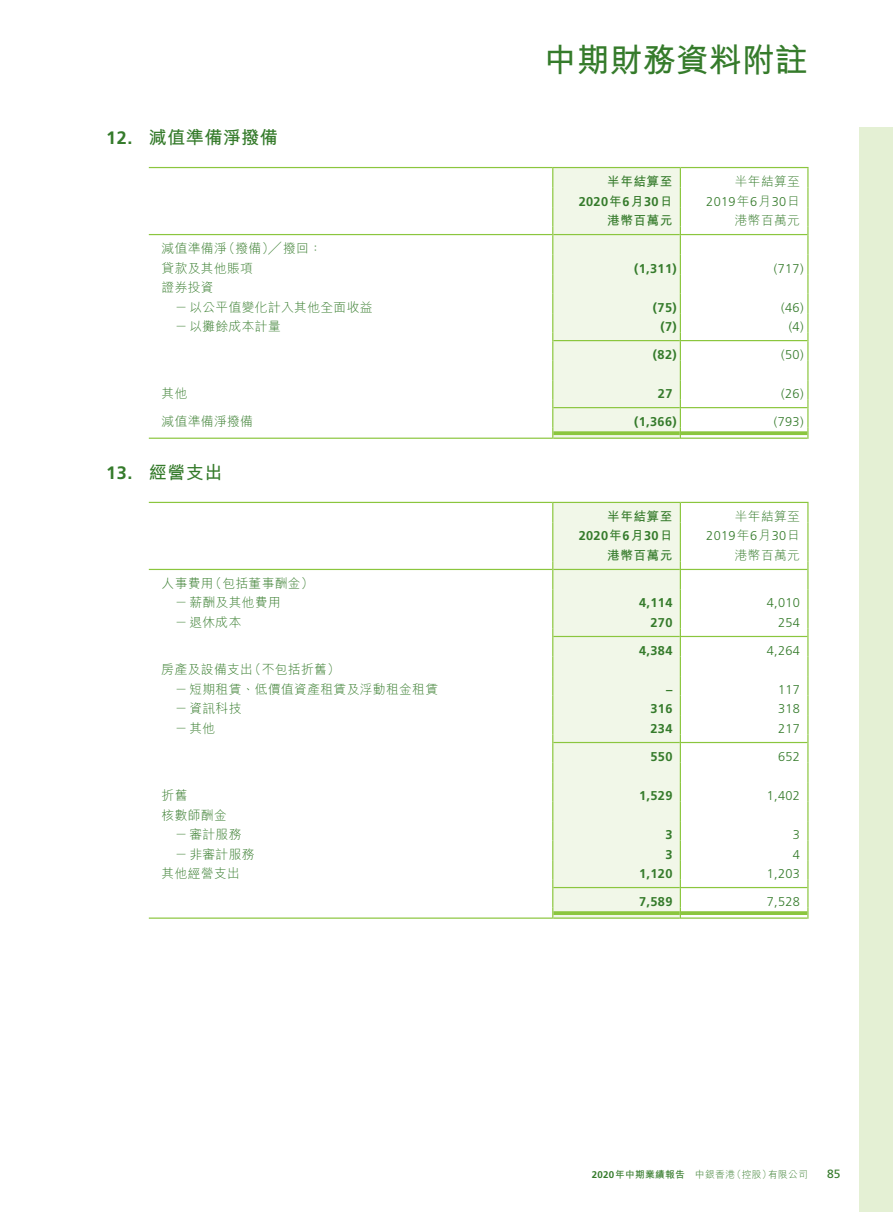
<style>
.page{position:relative;width:893px;height:1212px;background:#fff}
.page>*{position:absolute;margin:0;border:0;box-sizing:border-box;transform-origin:0 0}
.t1{font:700 33px "M Hei HK";color:#357b2b}
.t2{font:700 18px "M Hei HK";letter-spacing:.03em;color:#357b2b}
.t3{font:300 12.75px/19.5px "M Hei HK";letter-spacing:.03em;color:#357b2b}
.t4{font:700 12.75px "Frutiger LT Std";letter-spacing:.03em;color:#357b2b}
.t5{font:300 12.75px "Frutiger LT Std";letter-spacing:.03em;color:#357b2b}
.t6{font:700 12.75px "M Hei HK";letter-spacing:.03em;color:#357b2b}
.t7{font:12px "Frutiger LT Std";color:#357b2b}
.t8{font:300 9.75px "M Hei HK";letter-spacing:.03em;color:#357b2b}
.s1{font-family:"Frutiger LT Std"}
.s2{font-family:"M Hei HK"}
.s3{font-family:"Frutiger LT Std";font-weight:700}
.s4{font-weight:700}
</style>
<div class="page">
<div style="left:859px;top:128px;width:34px;height:1084px;background:#e4f0d4"></div>
<hr style="left:149px;top:167px;width:404px;height:1px;background:#8bc63e">
<hr style="left:553px;top:167px;width:127px;height:1px;background:#8bc63e">
<hr style="left:680px;top:167px;width:128px;height:1px;background:#8bc63e">
<div style="left:552px;top:168px;width:129px;height:271px;background:#f1f7e8"></div>
<svg style="left:807px;top:168px;width:1px;height:271px"></svg>
<hr style="left:149px;top:234px;width:403px;height:1px;background:#8bc63e">
<hr style="left:553px;top:234px;width:127px;height:1px;background:#8bc63e">
<hr style="left:681px;top:234px;width:126px;height:1px;background:#8bc63e">
<hr style="left:553px;top:340px;width:127px;height:1px;background:#8bc63e">
<hr style="left:681px;top:340px;width:126px;height:1px;background:#8bc63e">
<hr style="left:553px;top:407px;width:127px;height:1px;background:#8bc63e">
<hr style="left:681px;top:407px;width:126px;height:1px;background:#8bc63e">
<hr style="left:149px;top:438px;width:403px;height:1px;background:#8bc63e">
<svg style="left:553px;top:431px;width:127px;height:4px"></svg>
<hr style="left:553px;top:437px;width:127px;height:2px;background:#8bc63e">
<svg style="left:681px;top:431px;width:126px;height:4px"></svg>
<hr style="left:681px;top:437px;width:126px;height:2px;background:#8bc63e">
<div style="left:553px;top:503px;width:127px;height:414px;background:#f1f7e8"></div>
<hr style="left:149px;top:502px;width:404px;height:1px;background:#8bc63e">
<hr style="left:553px;top:502px;width:127px;height:1px;background:#8bc63e">
<hr style="left:680px;top:502px;width:128px;height:1px;background:#8bc63e">
<svg style="left:552px;top:503px;width:1px;height:416px"></svg>
<svg style="left:807px;top:503px;width:1px;height:416px"></svg>
<svg style="left:680px;top:503px;width:1px;height:416px"></svg>
<hr style="left:149px;top:569px;width:403px;height:1px;background:#8bc63e">
<hr style="left:553px;top:569px;width:127px;height:1px;background:#8bc63e">
<hr style="left:681px;top:569px;width:126px;height:1px;background:#8bc63e">
<hr style="left:553px;top:636px;width:127px;height:1px;background:#8bc63e">
<hr style="left:681px;top:636px;width:126px;height:1px;background:#8bc63e">
<hr style="left:553px;top:742px;width:127px;height:1px;background:#8bc63e">
<hr style="left:681px;top:742px;width:126px;height:1px;background:#8bc63e">
<hr style="left:553px;top:887px;width:127px;height:1px;background:#8bc63e">
<hr style="left:681px;top:887px;width:126px;height:1px;background:#8bc63e">
<hr style="left:149px;top:917px;width:403px;height:2px;background:#8bc63e">
<svg style="left:553px;top:911px;width:127px;height:4px"></svg>
<hr style="left:553px;top:917px;width:127px;height:2px;background:#8bc63e">
<svg style="left:681px;top:911px;width:126px;height:4px"></svg>
<hr style="left:681px;top:917px;width:126px;height:2px;background:#8bc63e">
<h2 class="t2" style="left:106px;top:124px;width:173px"><span class="s1">12.</span> 減值準備淨撥備</h2>
<p class="t3" style="left:162px;top:238px;width:162px">減值準備淨（撥備）╱撥回：貸款及其他賬項</p>
<p class="t3" style="left:175px;top:277px;width:199px;text-indent:-13px">證券投資<br>－以公平值變化計入其他全面收益</p>
<h1 class="t1" style="left:544px;top:36px;width:265px">中期財務資料附註</h1>
<p class="t6" style="left:607px;top:172px;width:67px">半年結算至</p>
<p class="t3" style="left:735px;top:171px;width:67px">半年結算至</p>
<p class="t4" style="left:579px;top:194px;width:95px">2020<span class="s2">年</span>6<span class="s2">月</span>30<span class="s2">日</span></p>
<p class="t5" style="left:706px;top:194px;width:95px">2019<span class="s2">年</span>6<span class="s2">月</span>30<span class="s2">日</span></p>
<p class="t6" style="left:607px;top:211px;width:67px">港幣百萬元</p>
<p class="t3" style="left:735px;top:210px;width:67px">港幣百萬元</p>
<p class="t4" style="left:634px;top:261px;width:44px">(1,311)</p>
<p class="t5" style="left:774px;top:261px;width:31px">(717)</p>
<p class="t4" style="left:653px;top:300px;width:25px">(75)</p>
<p class="t5" style="left:781px;top:300px;width:24px">(46)</p>
<p class="t3" style="left:175px;top:316px;width:108px">－以攤餘成本計量</p>
<p class="t4" style="left:660px;top:319px;width:18px">(7)</p>
<p class="t5" style="left:789px;top:319px;width:16px">(4)</p>
<p class="t4" style="left:653px;top:347px;width:25px">(82)</p>
<p class="t5" style="left:781px;top:347px;width:24px">(50)</p>
<p class="t3" style="left:162px;top:383px;width:27px">其他</p>
<p class="t4" style="left:658px;top:386px;width:16px">27</p>
<p class="t5" style="left:781px;top:386px;width:24px">(26)</p>
<p class="t3" style="left:162px;top:411px;width:93px">減值準備淨撥備</p>
<p class="t4" style="left:634px;top:414px;width:44px">(1,366)</p>
<p class="t5" style="left:774px;top:414px;width:31px">(793)</p>
<h2 class="t2" style="left:106px;top:459px;width:118px"><span class="s1">13.</span> 經營支出</h2>
<p class="t6" style="left:607px;top:507px;width:67px">半年結算至</p>
<p class="t3" style="left:735px;top:506px;width:67px">半年結算至</p>
<p class="t4" style="left:579px;top:528px;width:95px">2020<span class="s2">年</span>6<span class="s2">月</span>30<span class="s2">日</span></p>
<p class="t5" style="left:706px;top:529px;width:95px">2019<span class="s2">年</span>6<span class="s2">月</span>30<span class="s2">日</span></p>
<p class="t6" style="left:607px;top:546px;width:67px">港幣百萬元</p>
<p class="t3" style="left:735px;top:545px;width:67px">港幣百萬元</p>
<p class="t3" style="left:175px;top:573px;width:141px;text-indent:-13px">人事費用（包括董事酬金）－薪酬及其他費用</p>
<p class="t4" style="left:639px;top:595px;width:35px">4,114</p>
<p class="t5" style="left:767px;top:596px;width:35px">4,010</p>
<p class="t3" style="left:175px;top:612px;width:68px">－退休成本</p>
<p class="t4" style="left:650px;top:615px;width:23px">270</p>
<p class="t5" style="left:778px;top:615px;width:23px">254</p>
<p class="t4" style="left:639px;top:643px;width:35px">4,384</p>
<p class="t5" style="left:767px;top:643px;width:35px">4,264</p>
<p class="t3" style="left:175px;top:660px;width:265px;text-indent:-13px">房產及設備支出（不包括折舊）<br>－短期租賃、低價值資產租賃及浮動租金租賃</p>
<p class="t4" style="left:666px;top:682px;width:8px">–</p>
<p class="t5" style="left:778px;top:682px;width:23px">117</p>
<p class="t3" style="left:175px;top:699px;width:68px">－資訊科技</p>
<p class="t4" style="left:650px;top:701px;width:23px">316</p>
<p class="t5" style="left:778px;top:702px;width:23px">318</p>
<p class="t3" style="left:175px;top:718px;width:42px">－其他</p>
<p class="t4" style="left:650px;top:721px;width:23px">234</p>
<p class="t5" style="left:778px;top:721px;width:23px">217</p>
<p class="t4" style="left:650px;top:749px;width:23px">550</p>
<p class="t5" style="left:778px;top:749px;width:23px">652</p>
<p class="t3" style="left:162px;top:785px;width:27px">折舊</p>
<p class="t4" style="left:639px;top:788px;width:35px">1,529</p>
<p class="t5" style="left:767px;top:788px;width:35px">1,402</p>
<p class="t3" style="left:175px;top:805px;width:68px;text-indent:-13px">核數師酬金－審計服務</p>
<p class="t4" style="left:665px;top:827px;width:9px">3</p>
<p class="t5" style="left:793px;top:827px;width:9px">3</p>
<p class="t3" style="left:175px;top:844px;width:81px">－非審計服務</p>
<p class="t4" style="left:665px;top:846px;width:9px">3</p>
<p class="t5" style="left:793px;top:847px;width:9px">4</p>
<p class="t3" style="left:162px;top:863px;width:80px">其他經營支出</p>
<p class="t4" style="left:639px;top:866px;width:35px">1,120</p>
<p class="t5" style="left:767px;top:866px;width:35px">1,203</p>
<p class="t4" style="left:639px;top:894px;width:35px">7,589</p>
<p class="t5" style="left:767px;top:894px;width:35px">7,528</p>
<p class="t8" style="left:592px;top:1169px;width:218px"><span class="s3">2020</span><span class="s4">年中期業績報告</span> 中銀香港（控股）有限公司</p>
<p class="t7" style="left:827px;top:1167px;width:15px">85</p>
</div>
